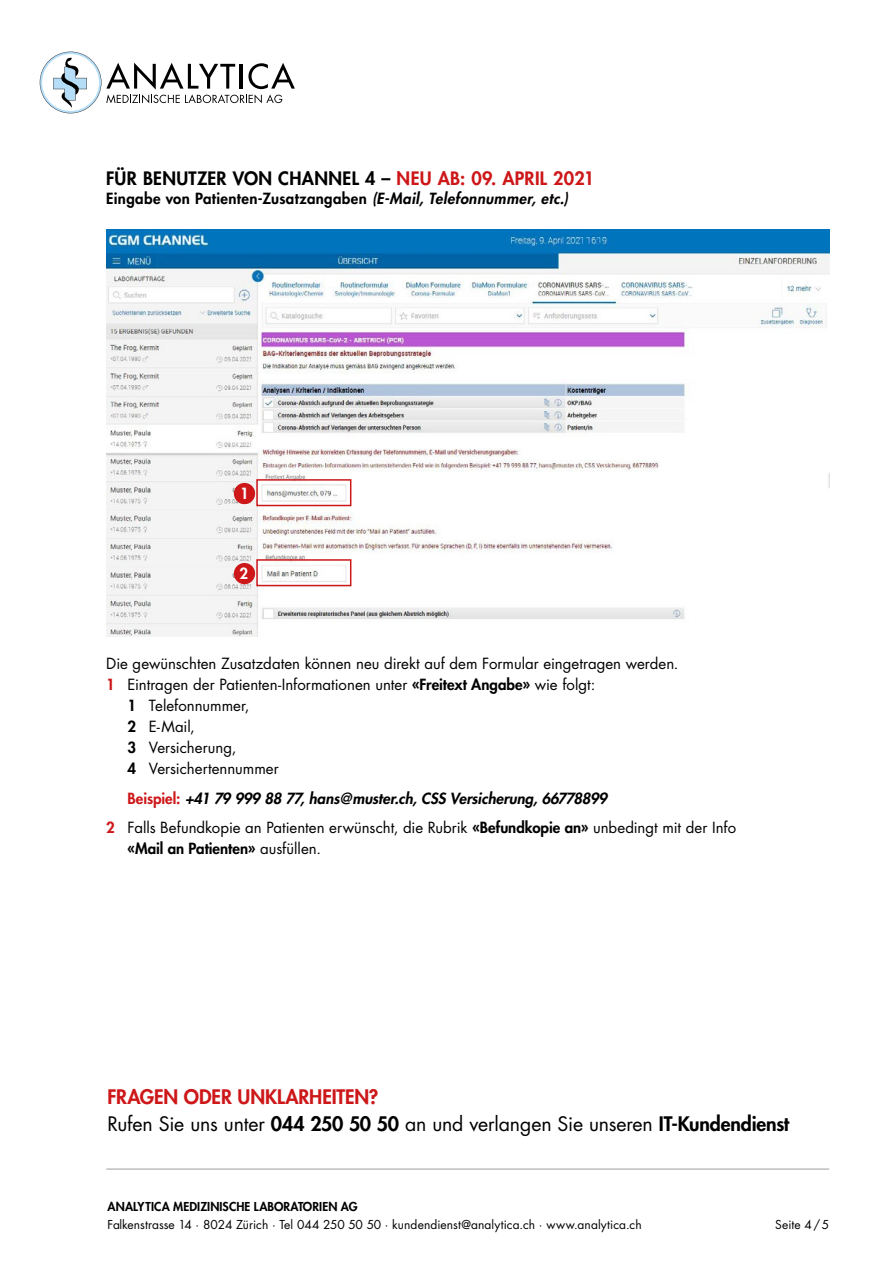
<style>
.page{position:relative;width:893px;height:1263px;background:#fff}
.page>*{position:absolute;margin:0;border:0;box-sizing:border-box;transform-origin:0 0}
.t1{font:19.5px/27px "Futura Std";letter-spacing:-.01em;color:#000}
.t2{font:800 18px "Futura Std";letter-spacing:.015em;color:#000}
.t3{font:15px/29.5px "Futura Std";color:#000}
.t4{font:800 15px "Futura Std";letter-spacing:.02em;color:#000}
.t5{font:800 15px "Futura Std";color:#000}
.t6{font:800 15px "Futura Std";color:#fff}
.t7{font:12px "Futura Std";letter-spacing:.005em;color:#000}
.t8{font:800 12px "Futura Std";letter-spacing:.01em;color:#000}
.s1{color:#cd1719}
.s2{font-style:italic}
.s3{font-weight:800;color:#cd1719}
.s4{font-weight:800}
.s5{font-weight:800;font-style:italic}
.s6{font-weight:400}
</style>
<div class="page">
<hr style="left:106px;top:1169px;width:723px;height:1px;background:#9d9d9c">
<svg style="left:40px;top:52px;width:255px;height:61px"></svg>
<img style="left:106px;top:230px;width:723px;height:406px">
<div style="left:234px;top:483px;width:21px;height:21px;background:#cd1719;border-radius:50%"></div>
<div style="left:234px;top:563px;width:21px;height:21px;background:#cd1719;border-radius:50%"></div>
<div style="left:256px;top:479px;width:95px;height:27px;border:2px solid #cd1719"></div>
<div style="left:256px;top:559px;width:95px;height:27px;border:2px solid #cd1719"></div>
<p class="t2" style="left:106px;top:167px;width:489px">FÜR BENUTZER VON CHANNEL 4 – <span class="s1">NEU AB: 09. APRIL 2021</span></p>
<p class="t4" style="left:106px;top:189px;width:463px">Eingabe von Patienten-Zusatzangaben <span class="s2">(E-Mail, Telefonnummer, etc.)</span></p>
<p class="t6" style="left:240px;top:484px;width:10px">1</p>
<p class="t6" style="left:239px;top:564px;width:10px">2</p>
<p class="t3" style="left:106px;top:649px;width:574px">Die gewünschten Zusatzdaten können neu direkt auf dem Formular eingetragen werden.</p>
<p class="t3" style="left:106px;top:670px;width:491px"><span class="s3">1</span> Eintragen der Patienten-Informationen unter <span class="s4">«Freitext Angabe»</span> wie folgt:</p>
<p class="t3" style="left:128px;top:691px;width:123px"><span class="s4">1</span> Telefonnummer,</p>
<p class="t3" style="left:128px;top:712px;width:69px"><span class="s4">2</span> E-Mail,</p>
<p class="t3" style="left:128px;top:733px;width:110px"><span class="s4">3</span> Versicherung,</p>
<p class="t3" style="left:128px;top:754px;width:153px"><span class="s4">4</span> Versichertennummer</p>
<p class="t3" style="left:106px;top:783px;width:631px;text-indent:21px"><span class="s3">Beispiel:</span> <span class="s5">+41 79 999 88 77, hans@muster.ch, CSS Versicherung, 66778899<br></span><span class="s3">2</span> Falls Befundkopie an Patienten erwünscht, die Rubrik <span class="s4">«Befundkopie an»</span> unbedingt mit der Info</p>
<p class="t5" style="left:128px;top:839px;width:195px">«Mail an Patienten» <span class="s6">ausfüllen.</span></p>
<h1 class="t1" style="left:108px;top:1084px;width:683px"><span class="s3">FRAGEN ODER UNKLARHEITEN?<br></span>Rufen Sie uns unter <span class="s4">044 250 50 50</span> an und verlangen Sie unseren <span class="s4">IT-Kundendienst</span></h1>
<p class="t8" style="left:108px;top:1198px;width:252px">ANALYTICA MEDIZINISCHE LABORATORIEN AG</p>
<p class="t7" style="left:108px;top:1216px;width:536px">Falkenstrasse 14 · 8024 Zürich · Tel 044 250 50 50 · kundendienst@analytica.ch · www.analytica.ch</p>
<p class="t7" style="left:775px;top:1216px;width:55px">Seite 4/5</p>
</div>
